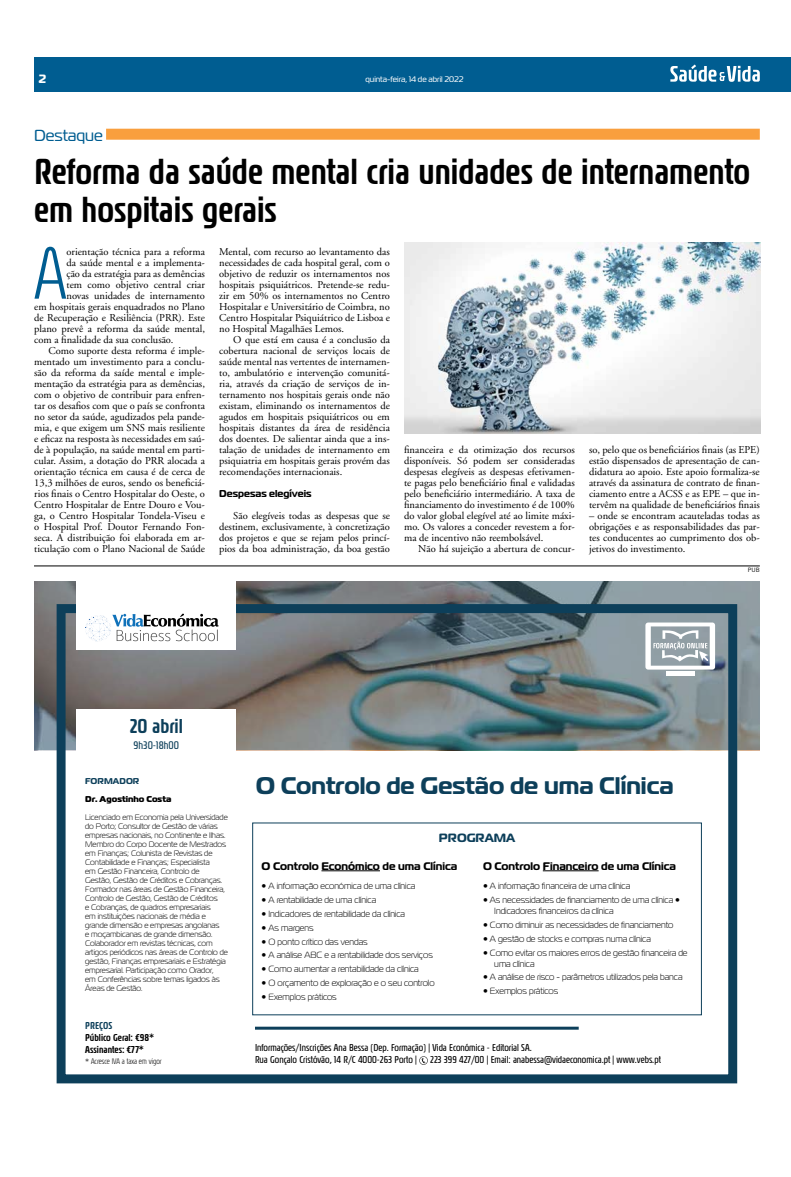
<style>
.page{position:relative;width:791px;height:1177px;background:#fff}
.page>*{position:absolute;margin:0;border:0;box-sizing:border-box;transform-origin:0 0}
.t1{font:300 73.4px "Magistral Extra Cond";color:#005d91}
.t2{font:500 36px/38px "Magistral Extra Cond";color:#000}
.t3{font:700 24px "Magistral";color:#0d3f5a}
.t4{font:500 20px "Magistral Extra Cond";color:#0d3f5a}
.t5{font:16px "Magistral";color:#005d91}
.t6{font:700 12px "Magistral";color:#0d3f5a}
.t7{font:700 12px "Magistral";color:#fff}
.t8{font:700 11px "Magistral";color:#000}
.t9{font:11px "Magistral Extra Cond";color:#0d3f5a}
.t10{font:10.5px/11px "Adobe Garamond";color:#000;text-align:justify}
.t11{font:10px/12px "Magistral Extra Cond";color:#000}
.t12{font:500 10px/12px "Magistral Extra Cond";color:#000}
.t13{font:700 10px "Magistral";color:#000}
.t14{font:500 10px "Magistral Extra Cond";letter-spacing:.01em;color:#0d3f5a}
.t15{font:9px/11px "Magistral";color:#000}
.t16{font:800 8.5px "Magistral";color:#000}
.t17{font:700 8.5px "Magistral";letter-spacing:.01em;color:#0d3f5a}
.t18{font:8px/9px "Magistral";color:#000}
.t19{font:8px "Magistral";color:#fff}
.t20{font:300 8px "Magistral Extra Cond";color:#000}
.t21{font:6px "Trade Gothic";color:#000}
</style>
<div class="page">
<div style="left:34px;top:57px;width:757px;height:35px;background:#005d91"></div>
<svg style="left:670px;top:64px;width:90px;height:18px"></svg>
<div style="left:106px;top:129px;width:654px;height:11px;background:#f99f3e"></div>
<img style="left:405px;top:242px;width:355px;height:192px">
<svg style="left:34px;top:581px;width:726px;height:169px;background:#747d7f"></svg>
<hr style="left:321px;top:870px;width:59px;height:1px;background:#000">
<hr style="left:543px;top:870px;width:56px;height:1px;background:#000">
<div style="left:252px;top:822px;width:450px;height:193px;border:1px solid #0d3f5a"></div>
<svg style="left:419px;top:1056px;width:9px;height:9px"></svg>
<div style="left:76px;top:709px;width:160px;height:42px;background:#fff"></div>
<div style="left:57px;top:604px;width:680px;height:479px;border:9px solid #0d3f5a"></div>
<div style="left:76px;top:581px;width:160px;height:69px;background:#fff"></div>
<svg style="left:85px;top:613px;width:134px;height:29px"></svg>
<hr style="left:255px;top:1026px;width:324px;height:3px;background:#0d3f5a">
<div style="left:666px;top:671px;width:28px;height:5px;background:#fff"></div>
<svg style="left:645px;top:622px;width:70px;height:47px"></svg>
<hr style="left:34px;top:565px;width:726px;height:1px;background:#000">
<p class="t7" style="left:38px;top:70px;width:9px">2</p>
<p class="t19" style="left:366px;top:74px;width:100px">quinta-feira, 14 de abril 2022</p>
<h3 class="t5" style="left:34px;top:125px;width:70px">Destaque</h3>
<h2 class="t2" style="left:34px;top:153px;width:717px">Reforma da saúde mental cria unidades de internamento em hospitais gerais</h2>
<h1 class="t1" style="left:34px;top:229px;width:34px">A</h1>
<p class="t10" style="left:66px;top:246px;width:140px">orientação técnica para a reforma</p>
<p class="t10" style="left:66px;top:257px;width:140px">da saúde mental e a implementa-</p>
<p class="t10" style="left:66px;top:268px;width:140px">ção da estratégia para as demências</p>
<p class="t10" style="left:66px;top:279px;width:140px">tem como objetivo central criar</p>
<p class="t10" style="left:66px;top:290px;width:140px">novas unidades de internamento</p>
<p class="t10" style="left:34px;top:301px;width:172px">em hospitais gerais enquadrados no Plano</p>
<p class="t10" style="left:34px;top:312px;width:172px">de Recuperação e Resiliência (PRR). Este</p>
<p class="t10" style="left:34px;top:323px;width:172px">plano prevê a reforma da saúde mental,</p>
<p class="t10" style="left:34px;top:334px;width:141px">com a finalidade da sua conclusão.</p>
<p class="t10" style="left:48px;top:345px;width:158px">Como suporte desta reforma é imple-</p>
<p class="t10" style="left:34px;top:356px;width:172px">mentado um investimento para a conclu-</p>
<p class="t10" style="left:34px;top:367px;width:172px">são da reforma da saíde mental e imple-</p>
<p class="t10" style="left:34px;top:378px;width:172px">mentação da estratégia para as demências,</p>
<p class="t10" style="left:34px;top:389px;width:172px">com o objetivo de contribuir para enfren-</p>
<p class="t10" style="left:34px;top:400px;width:172px">tar os desafios com que o país se confronta</p>
<p class="t10" style="left:34px;top:411px;width:172px">no setor da saúde, agudizados pela pande-</p>
<p class="t10" style="left:34px;top:422px;width:172px">mia, e que exigem um SNS mais resiliente</p>
<p class="t10" style="left:34px;top:433px;width:172px">e eficaz na resposta às necessidades em saú-</p>
<p class="t10" style="left:34px;top:444px;width:172px">de à população, na saúde mental em parti-</p>
<p class="t10" style="left:34px;top:455px;width:172px">cular. Assim, a dotação do PRR alocada a</p>
<p class="t10" style="left:34px;top:466px;width:172px">orientação técnica em causa é de cerca de</p>
<p class="t10" style="left:34px;top:477px;width:172px">13,3 milhões de euros, sendo os beneficiá-</p>
<p class="t10" style="left:34px;top:488px;width:172px">rios finais o Centro Hospitalar do Oeste, o</p>
<p class="t10" style="left:34px;top:499px;width:172px">Centro Hospitalar de Entre Douro e Vou-</p>
<p class="t10" style="left:34px;top:510px;width:172px">ga, o Centro Hospitalar Tondela-Viseu e</p>
<p class="t10" style="left:34px;top:521px;width:172px">o Hospital Prof. Doutor Fernando Fon-</p>
<p class="t10" style="left:34px;top:532px;width:172px">seca. A distribuição foi elaborada em ar-</p>
<p class="t10" style="left:34px;top:543px;width:172px">ticulação com o Plano Nacional de Saúde</p>
<p class="t10" style="left:219px;top:246px;width:172px">Mental, com recurso ao levantamento das necessidades de cada hospital geral, com o objetivo de reduzir os internamentos nos hospitais psiquiátricos. Pretende-se redu&shy;zir em 50% os internamentos no Centro Hospitalar e Universitário de Coimbra, no Centro Hospitalar Psiquiátrico de Lisboa e no Hospital Magalhães Lemos.</p>
<p class="t10" style="left:219px;top:334px;width:172px;text-indent:14px">O que está em causa é a conclusão da cobertura nacional de serviços locais de saúde mental nas vertentes de internamen&shy;to, ambulatório e intervenção comunitá&shy;ria, através da criação de serviços de in&shy;ternamento nos hospitais gerais onde não existam, eliminando os internamentos de agudos em hospitais psiquiátricos ou em hospitais distantes da área de residência dos doentes. De salientar ainda que a ins&shy;talação de unidades de internamento em psiquiatria em hospitais gerais provém das recomendações internacionais.</p>
<p class="t13" style="left:219px;top:486px;width:94px">Despesas elegíveis</p>
<p class="t10" style="left:219px;top:510px;width:172px;text-indent:14px">São elegíveis todas as despesas que se destinem, exclusivamente, à concretização dos projetos e que se rejam pelos princí&shy;pios da boa administração, da boa gestão</p>
<p class="t10" style="left:404px;top:444px;width:172px">financeira e da otimização dos recursos disponíveis. Só podem ser consideradas despesas elegíveis as despesas efetivamen&shy;te pagas pelo beneficiário final e validadas pelo beneficiário intermediário. A taxa de financiamento do investimento é de 100% do valor global elegível até ao limite máxi&shy;mo. Os valores a conceder revestem a for&shy;ma de incentivo não reembolsável.</p>
<p class="t10" style="left:418px;top:543px;width:158px">Não há sujeição a abertura de concur-</p>
<p class="t10" style="left:589px;top:444px;width:172px">so, pelo que os beneficiários finais (as EPE) estão dispensados de apresentação de can&shy;didatura ao apoio. Este apoio formaliza-se através da assinatura de contrato de finan&shy;ciamento entre a ACSS e as EPE – que in&shy;tervêm na qualidade de beneficiários finais</p>
<p class="t10" style="left:589px;top:510px;width:172px">– onde se encontram acauteladas todas as obrigações e as responsabilidades das par&shy;tes conducentes ao cumprimento dos ob&shy;jetivos do investimento.</p>
<p class="t21" style="left:748px;top:566px;width:13px">PUB</p>
<h3 class="t4" style="left:130px;top:714px;width:55px">20 abril</h3>
<p class="t9" style="left:134px;top:738px;width:47px">9h30-18h00</p>
<p class="t17" style="left:85px;top:775px;width:56px">FORMADOR</p>
<p class="t16" style="left:85px;top:793px;width:88px">Dr. Agostinho Costa</p>
<p class="t18" style="left:85px;top:812px;width:144px">Licenciado em Economia pela Universidade do Porto; Consultor de Gestão de várias empresas nacionais, no Continente e Ilhas.<br>Membro do Corpo Docente de Mestrados em Finanças; Colunista de Revistas de Contabilidade e Finanças; Especialista<br>em Gestão Financeira, Controlo de<br>Gestão, Gestão de Créditos e Cobranças.<br>Formador nas áreas de Gestão Financeira, Controlo de Gestão, Gestão de Créditos<br>e Cobranças, de quadros empresariais<br>em instituições nacionais de média e grande dimensão e empresas angolanas<br>e moçambicanas de grande dimensão.<br>Colaborador em revistas técnicas, com artigos periódicos nas áreas de Controlo de gestão, Finanças empresariais e Estratégia empresarial. Participação como Orador,<br>em Conferências sobre temas ligados às Áreas de Gestão.</p>
<p class="t14" style="left:85px;top:1019px;width:29px">PREÇOS</p>
<p class="t12" style="left:85px;top:1031px;width:71px">Público Geral: €98*<br>Assinantes: €77*</p>
<p class="t20" style="left:85px;top:1055px;width:78px">* Acresce IVA a taxa em vigor</p>
<h3 class="t3" style="left:256px;top:770px;width:419px">O Controlo de Gestão de uma Clínica</h3>
<p class="t6" style="left:439px;top:829px;width:78px">PROGRAMA</p>
<p class="t8" style="left:262px;top:858px;width:197px">O Controlo Económico de uma Clínica</p>
<p class="t15" style="left:262px;top:880px;width:155px">• A informação económica de uma clínica</p>
<p class="t15" style="left:262px;top:894px;width:116px">• A rentabilidade de uma clínica</p>
<p class="t15" style="left:262px;top:908px;width:145px">• Indicadores de rentabilidade da clínica</p>
<p class="t15" style="left:262px;top:921px;width:54px">• As margens</p>
<p class="t15" style="left:262px;top:935px;width:108px">• O ponto crítico das vendas</p>
<p class="t15" style="left:262px;top:949px;width:173px">• A análise ABC e a rentabilidade dos serviços</p>
<p class="t15" style="left:262px;top:963px;width:159px">• Como aumentar a rentabilidade da clínica</p>
<p class="t15" style="left:262px;top:977px;width:174px">• O orçamento de exploração e o seu controlo</p>
<p class="t15" style="left:262px;top:991px;width:77px">• Exemplos práticos</p>
<p class="t8" style="left:483px;top:858px;width:195px">O Controlo Financeiro de uma Clínica</p>
<p class="t15" style="left:483px;top:880px;width:149px">• A informação financeira de uma clínica</p>
<p class="t15" style="left:494px;top:894px;width:187px;text-indent:-11px">• As necessidades de financiamento de uma clínica •<br>Indicadores financeiros da clínica</p>
<p class="t15" style="left:483px;top:919px;width:192px">• Como diminuir as necessidades de financiamento</p>
<p class="t15" style="left:483px;top:932px;width:169px">• A gestão de stocks e compras numa clínica</p>
<p class="t15" style="left:494px;top:946px;width:195px;text-indent:-11px">• Como evitar os maiores erros de gestão financeira de uma clínica</p>
<p class="t15" style="left:483px;top:971px;width:201px">• A análise de risco - parâmetros utilizados pela banca</p>
<p class="t15" style="left:483px;top:985px;width:77px">• Exemplos práticos</p>
<p class="t11" style="left:255px;top:1041px;width:278px">Informações/Inscrições Ana Bessa (Dep. Formação) | Vida Económica - Editorial SA.<br>Rua Gonçalo Cristóvão, 14 R/C 4000-263 Porto |</p>
<p class="t11" style="left:430px;top:1053px;width:232px">223 399 427/00 | Email: anabessa@vidaeconomica.pt | www.vebs.pt</p>
</div>
